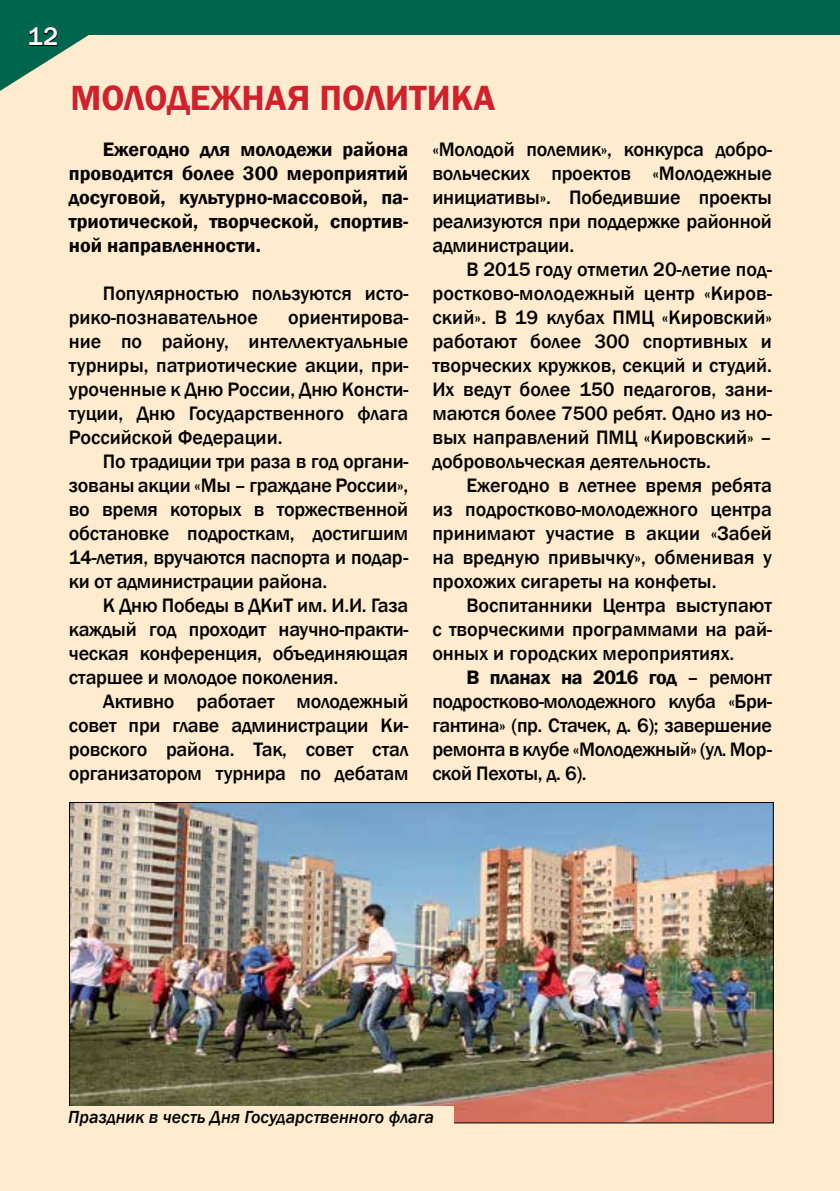
<style>
.page{position:relative;width:840px;height:1191px;background:#fff}
.page>*{position:absolute;margin:0;border:0;box-sizing:border-box;transform-origin:0 0}
.t1{font:600 36px "Franklin Gothic";color:#d22229}
.t2{font:500 26px "Franklin Gothic";color:#fff}
.t3{font:500 20px/24px "Franklin Gothic";letter-spacing:-.005em;color:#000;text-align:justify}
.t4{font:600 20px/24px "Franklin Gothic";color:#000;text-align:justify}
.t5{font:italic 500 18px "Franklin Gothic";color:#000}
.s1{font-weight:600}
</style>
<div class="page">
<div style="left:0;top:34px;width:839px;height:1157px;background:#ffebcd"></div>
<div style="left:0;top:0;width:839px;height:34px;background:#00654d"></div>
<img style="left:71px;top:804px;width:700px;height:317px">
<div style="left:58px;top:1106px;width:396px;height:39px;background:#ffebcd"></div>
<svg style="left:0;top:27px;width:309px;height:89px"></svg>
<svg style="left:320px;top:85px;width:176px;height:27px"></svg>
<h2 class="t2" style="left:27px;top:21px;width:32px">12</h2>
<h1 class="t1" style="left:71px;top:76px;width:426px">МОЛОДЕЖНАЯ ПОЛИТИКА</h1>
<p class="t4" style="left:69px;top:137px;width:341px;text-indent:34px">Ежегодно для молодежи района проводится более 300 мероприятий досуговой, культурно-массовой, па&shy;триотической, творческой, спортив&shy;ной направленности.</p>
<p class="t3" style="left:69px;top:281px;width:341px;text-indent:34px">Популярностью пользуются исто&shy;рико-познавательное</p>
<p class="t3" style="left:69px;top:305px;width:341px;text-indent:219px">ориентирова&shy;ние по району, интеллектуальные турниры, патриотические акции, при&shy;уроченные к Дню России, Дню Консти&shy;туции, Дню Государственного флага Российской Федерации.</p>
<p class="t3" style="left:69px;top:449px;width:341px;text-indent:34px">По традиции три раза в год органи&shy;зованы акции «Мы – граждане России», во время которых в торжественной обстановке подросткам, достигшим 14-летия, вручаются паспорта и подар&shy;ки от администрации района.</p>
<p class="t3" style="left:69px;top:593px;width:341px;text-indent:34px">К Дню Победы в ДКиТ им. И.И. Газа каждый год проходит научно-практи&shy;ческая конференция, объединяющая старшее и молодое поколения.</p>
<p class="t3" style="left:69px;top:689px;width:341px;text-indent:34px">Активно работает молодежный совет при главе администрации Ки&shy;ровского района. Так, совет стал организатором турнира по дебатам</p>
<p class="t3" style="left:432px;top:137px;width:341px">«Молодой полемик», конкурса добро&shy;вольческих проектов «Молодежные инициативы». Победившие проекты реализуются при поддержке районной администрации.</p>
<p class="t3" style="left:432px;top:257px;width:341px;text-indent:34px">В 2015 году отметил 20-летие под&shy;ростково-молодежный центр «Киров&shy;ский». В 19 клубах ПМЦ «Кировский» работают более 300 спортивных и творческих кружков, секций и студий.<br>Их ведут более 150 педагогов, зани&shy;маются более 7500 ребят. Одно из но&shy;вых направлений ПМЦ «Кировский» – добровольческая деятельность.</p>
<p class="t3" style="left:432px;top:473px;width:341px;text-indent:34px">Ежегодно в летнее время ребята из подростково-молодежного центра принимают участие в акции «Забей на вредную привычку», обменивая у прохожих сигареты на конфеты.</p>
<p class="t3" style="left:432px;top:593px;width:341px;text-indent:34px">Воспитанники Центра выступают с творческими программами на рай&shy;онных и городских мероприятиях.</p>
<p class="t3" style="left:432px;top:665px;width:341px;text-indent:34px"><span class="s1">В планах на 2016 год</span> – ремонт подростково-молодежного клуба «Бри&shy;гантина» (пр. Стачек, д. 6); завершение ремонта в клубе «Молодежный» (ул. Мор&shy;ской Пехоты, д. 6).</p>
<p class="t5" style="left:68px;top:1106px;width:367px">Праздник в честь Дня Государственного флага</p>
</div>
